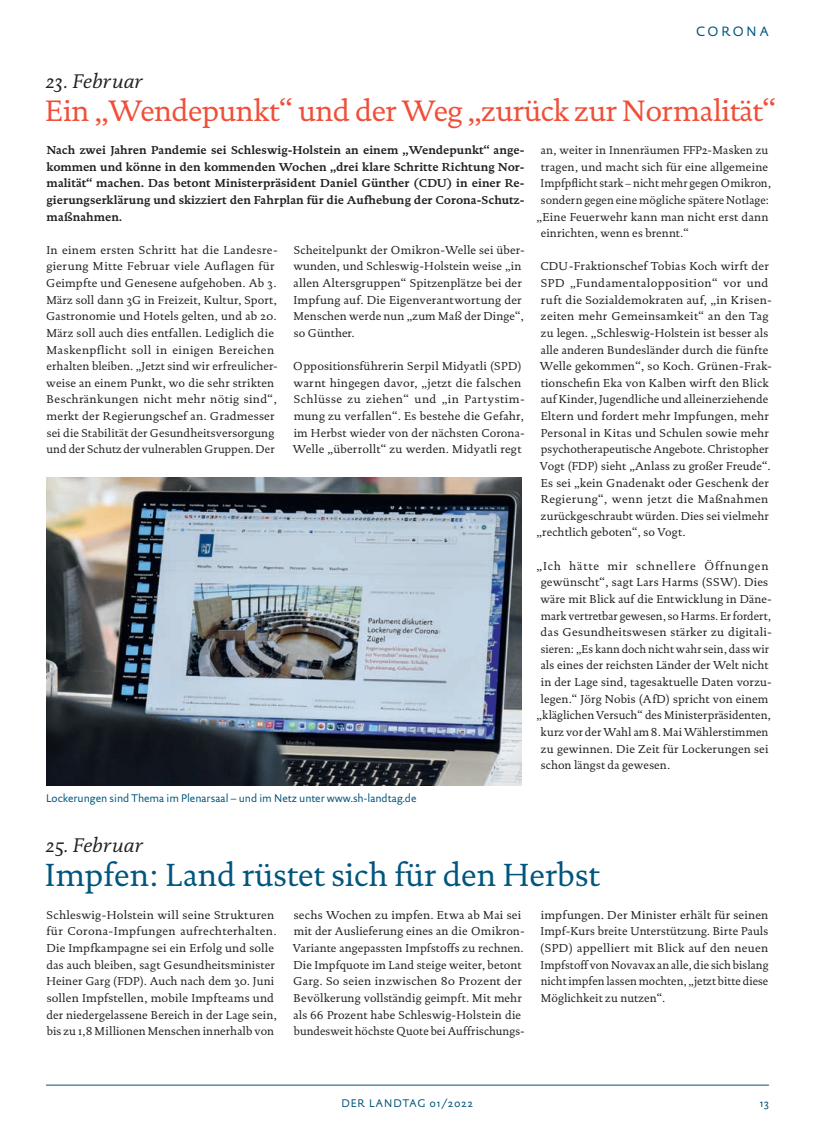
<style>
.page{position:relative;width:815px;height:1134px;background:#fff}
.page>*{position:absolute;margin:0;border:0;box-sizing:border-box;transform-origin:0 0}
.t1{font:32.5px "DTL Documenta ST";color:#00567e}
.t2{font:30px "DTL Documenta ST";letter-spacing:-.015em;color:#ef4f38}
.t3{font:italic 20px "DTL Documenta ST";letter-spacing:.015em;color:#231f20}
.t4{font:13.75px "DTL Documenta Sans ST";letter-spacing:.195em;color:#00567e}
._024___P2___Fließtex{font:11.62px/16.6px "DTL Documenta ST";letter-spacing:.015em;color:#231f20}
._022___P1___2_Spalte{font:700 11.62px/16.6px "DTL Documenta ST";color:#231f20;text-align:justify}
._024___P2___Fließtex-2{font:11.62px "DTL Documenta ST";letter-spacing:.035em;color:#231f20}
._024___P2___Fließtex-3{font:11.62px "DTL Documenta ST";letter-spacing:.065em;color:#231f20}
._036___BU___links{font:11.25px "DTL Documenta Sans T";color:#00567e}
.t5{font:11.25px "DTL Documenta Sans ST";letter-spacing:.08em;color:#00567e}
</style>
<div class="page">
<img style="left:46px;top:477px;width:476px;height:309px">
<hr style="left:46px;top:1085px;width:723px;height:1px;background:#00567e">
<p class="t4" style="left:696px;top:23px;width:74px">CORONA</p>
<h1 class="t3" style="left:46px;top:69px;width:98px">23. Februar</h1>
<h1 class="t2" style="left:45px;top:93px;width:734px">Ein „Wendepunkt“ und der Weg „zurück zur Normalität“</h1>
<p class="_022___P1___2_Spalte" style="left:46px;top:142px;width:480px">Nach zwei Jahren Pandemie sei Schleswig-Holstein an einem „Wendepunkt“ ange&shy;kommen und könne in den kommenden Wochen „drei klare Schritte Richtung Nor&shy;malität“ machen. Das betont Ministerpräsident Daniel Günther (CDU) in einer Re&shy;gierungserklärung und skizziert den Fahrplan für die Aufhebung der Corona-Schutz&shy;maßnahmen.</p>
<p class="_024___P2___Fließtex" style="left:46px;top:241px;width:233px">In einem ersten Schritt hat die Landesre&shy;gierung Mitte Februar viele Auflagen für Geimpfte und Genesene aufgehoben. Ab 3.<br>März soll dann 3G in Freizeit, Kultur, Sport, Gastronomie und Hotels gelten, und ab 20.<br>März soll auch dies entfallen. Lediglich die Maskenpflicht soll in einigen Bereichen erhalten bleiben. „Jetzt sind wir erfreulicher&shy;weise an einem Punkt, wo die sehr strikten Beschränkungen nicht mehr nötig sind“, merkt der Regierungschef an. Gradmesser sei die Stabilität der Gesundheitsversorgung und der Schutz der vulnerablen Gruppen. Der</p>
<p class="_024___P2___Fließtex" style="left:293px;top:241px;width:233px">Scheitelpunkt der Omikron-Welle sei über&shy;wunden, und Schleswig-Holstein weise „in allen Altersgruppen“ Spitzenplätze bei der Impfung auf. Die Eigenverantwortung der Menschen werde nun „zum Maß der Dinge“, so Günther.</p>
<p class="_024___P2___Fließtex" style="left:541px;top:142px;width:229px">an, weiter in Innenräumen FFP2-Masken zu</p>
<p class="_024___P2___Fließtex" style="left:541px;top:158px;width:229px">tragen, und macht sich für eine allgemeine</p>
<p class="_024___P2___Fließtex" style="left:541px;top:175px;width:232px">Impfpflicht stark – nicht mehr gegen Omikron,</p>
<p class="_024___P2___Fließtex" style="left:541px;top:192px;width:230px">sondern gegen eine mögliche spätere Notlage:</p>
<p class="_024___P2___Fließtex" style="left:536px;top:208px;width:234px">„Eine Feuerwehr kann man nicht erst dann</p>
<p class="_024___P2___Fließtex" style="left:541px;top:225px;width:150px">einrichten, wenn es brennt.“</p>
<p class="_024___P2___Fließtex" style="left:540px;top:258px;width:230px">CDU-Fraktionschef Tobias Koch wirft der</p>
<p class="_024___P2___Fließtex-2" style="left:541px;top:276px;width:229px">SPD „Fundamentalopposition“ vor und</p>
<p class="_024___P2___Fließtex" style="left:541px;top:291px;width:233px">ruft die Sozialdemokraten auf, „in Krisen-</p>
<p class="_024___P2___Fließtex" style="left:541px;top:308px;width:229px">zeiten mehr Gemeinsamkeit“ an den Tag</p>
<p class="_024___P2___Fließtex" style="left:541px;top:325px;width:229px">zu legen. „Schleswig-Holstein ist besser als</p>
<p class="_024___P2___Fließtex" style="left:541px;top:341px;width:229px">alle anderen Bundesländer durch die fünfte</p>
<p class="_024___P2___Fließtex" style="left:540px;top:358px;width:234px">Welle gekommen“, so Koch. Grünen-Frak-</p>
<p class="_024___P2___Fließtex" style="left:541px;top:374px;width:229px">tionschefin Eka von Kalben wirft den Blick</p>
<p class="_024___P2___Fließtex" style="left:541px;top:391px;width:229px">auf Kinder, Jugendliche und alleinerziehende</p>
<p class="_024___P2___Fließtex" style="left:541px;top:408px;width:230px">Eltern und fordert mehr Impfungen, mehr</p>
<p class="_024___P2___Fließtex" style="left:541px;top:424px;width:230px">Personal in Kitas und Schulen sowie mehr</p>
<p class="_024___P2___Fließtex" style="left:541px;top:441px;width:230px">psychotherapeutische Angebote. Christopher</p>
<p class="_024___P2___Fließtex" style="left:540px;top:458px;width:232px">Vogt (FDP) sieht „Anlass zu großer Freude“.</p>
<p class="_024___P2___Fließtex" style="left:541px;top:474px;width:230px">Es sei „kein Gnadenakt oder Geschenk der</p>
<p class="_024___P2___Fließtex" style="left:541px;top:491px;width:229px">Regierung“, wenn jetzt die Maßnahmen</p>
<p class="_024___P2___Fließtex" style="left:541px;top:507px;width:229px">zurückgeschraubt würden. Dies sei vielmehr</p>
<p class="_024___P2___Fließtex" style="left:536px;top:524px;width:150px">„rechtlich geboten“, so Vogt.</p>
<p class="_024___P2___Fließtex-3" style="left:536px;top:559px;width:234px">„Ich hätte mir schnellere Öffnungen</p>
<p class="_024___P2___Fließtex" style="left:541px;top:574px;width:229px">gewünscht“, sagt Lars Harms (SSW). Dies</p>
<p class="_024___P2___Fließtex" style="left:540px;top:591px;width:233px">wäre mit Blick auf die Entwicklung in Däne-</p>
<p class="_024___P2___Fließtex" style="left:541px;top:607px;width:232px">mark vertretbar gewesen, so Harms. Er fordert,</p>
<p class="_024___P2___Fließtex" style="left:541px;top:624px;width:233px">das Gesundheitswesen stärker zu digitali-</p>
<p class="_024___P2___Fließtex" style="left:541px;top:640px;width:230px">sieren: „Es kann doch nicht wahr sein, dass wir</p>
<p class="_024___P2___Fließtex" style="left:541px;top:657px;width:229px">als eines der reichsten Länder der Welt nicht</p>
<p class="_024___P2___Fließtex" style="left:541px;top:674px;width:233px">in der Lage sind, tagesaktuelle Daten vorzu-</p>
<p class="_024___P2___Fließtex" style="left:541px;top:690px;width:229px">legen.“ Jörg Nobis (AfD) spricht von einem</p>
<p class="_024___P2___Fließtex" style="left:536px;top:707px;width:236px">„kläglichen Versuch“ des Ministerpräsidenten,</p>
<p class="_024___P2___Fließtex" style="left:541px;top:724px;width:229px">kurz vor der Wahl am 8. Mai Wählerstimmen</p>
<p class="_024___P2___Fließtex" style="left:541px;top:740px;width:229px">zu gewinnen. Die Zeit für Lockerungen sei</p>
<p class="_024___P2___Fließtex" style="left:541px;top:757px;width:131px">schon längst da gewesen.</p>
<p class="_024___P2___Fließtex" style="left:293px;top:358px;width:234px">Oppositionsführerin Serpil Midyatli (SPD) warnt hingegen davor, „jetzt die falschen Schlüsse zu ziehen“ und „in Partystim&shy;mung zu verfallen“. Es bestehe die Gefahr, im Herbst wieder von der nächsten Corona-Welle „überrollt“ zu werden. Midyatli regt</p>
<p class="_036___BU___links" style="left:46px;top:791px;width:372px">Lockerungen sind Thema im Plenarsaal – und im Netz unter www.sh-landtag.de</p>
<h1 class="t3" style="left:46px;top:833px;width:98px">25. Februar</h1>
<h1 class="t1" style="left:45px;top:855px;width:556px">Impfen: Land rüstet sich für den Herbst</h1>
<p class="_024___P2___Fließtex" style="left:46px;top:906px;width:232px">Schleswig-Holstein will seine Strukturen für Corona-Impfungen aufrechterhalten.<br>Die Impfkampagne sei ein Erfolg und solle das auch bleiben, sagt Gesundheitsminister Heiner Garg (FDP). Auch nach dem 30. Juni sollen Impfstellen, mobile Impfteams und der niedergelassene Bereich in der Lage sein, bis zu 1,8 Millionen Menschen innerhalb von</p>
<p class="_024___P2___Fließtex" style="left:293px;top:906px;width:234px">sechs Wochen zu impfen. Etwa ab Mai sei mit der Auslieferung eines an die Omikron-Variante angepassten Impfstoffs zu rechnen.<br>Die Impfquote im Land steige weiter, betont Garg. So seien inzwischen 80 Prozent der Bevölkerung vollständig geimpft. Mit mehr als 66 Prozent habe Schleswig-Holstein die bundesweit höchste Quote bei Auffrischungs-</p>
<p class="_024___P2___Fließtex" style="left:540px;top:906px;width:230px;text-align:justify">impfungen. Der Minister erhält für seinen Impf-Kurs breite Unterstützung. Birte Pauls (SPD) appelliert mit Blick auf den neuen Impfstoff von Novavax an alle, die sich bislang nicht impfen lassen mochten, „jetzt bitte diese Möglichkeit zu nutzen“.</p>
<p class="t5" style="left:341px;top:1097px;width:133px">DER LANDTAG 01/2022</p>
<p class="t5" style="left:760px;top:1097px;width:10px">13</p>
</div>
